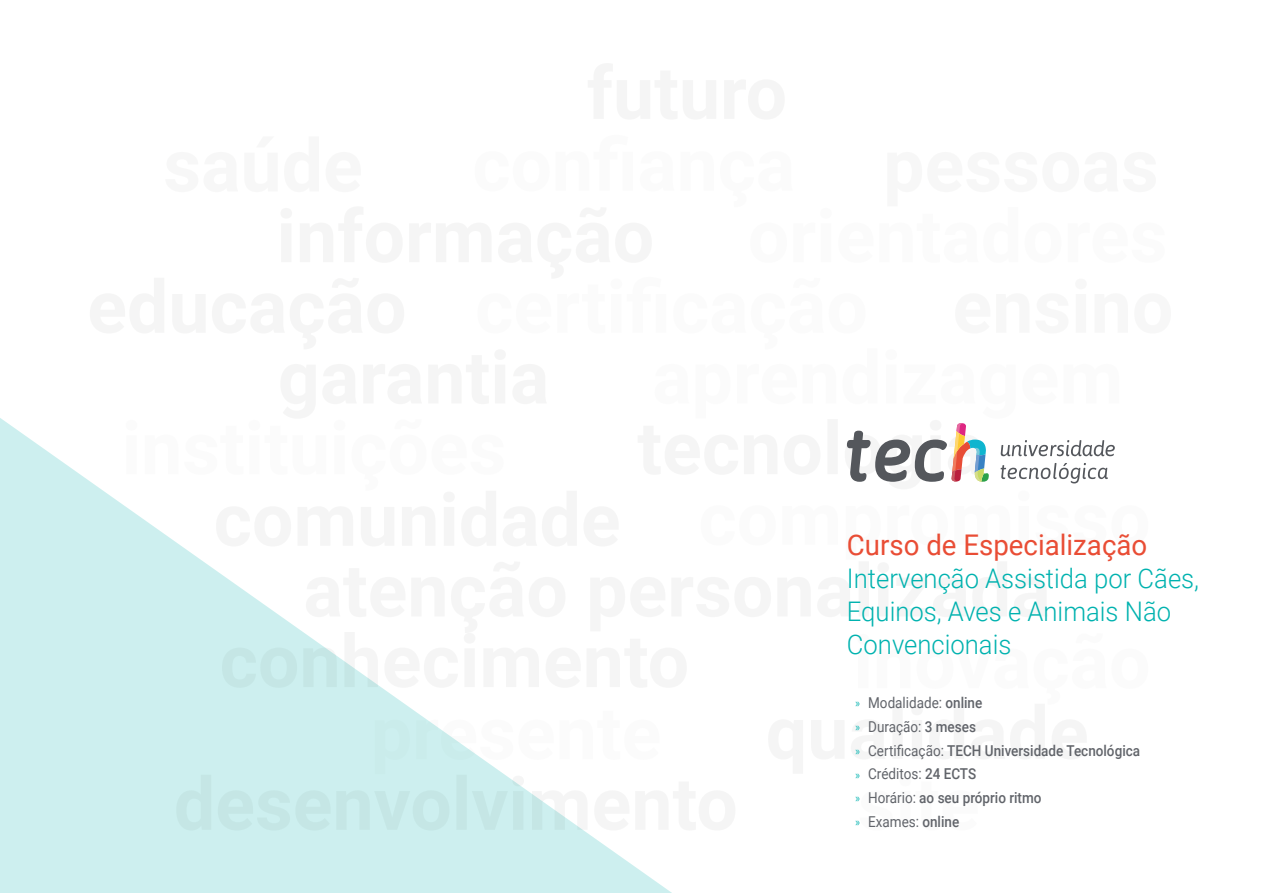
<style>
.page{position:relative;width:1263px;height:893px;background:#fff}
.page>*{position:absolute;margin:0;border:0;box-sizing:border-box;transform-origin:0 0}
.t1{font:28.5px "Roboto";color:#e94d35}
.t2{font:300 27px/33px "Roboto";color:#00b2af;scale:.95 1}
.t3{font:500 15px/23.7px "Roboto";color:#61646a;scale:.9 1}
.s1{font-family:"Myriad Pro";font-weight:400;font-size:12px;color:#00b2af}
.s2{font-weight:400}
</style>
<div class="page">
<svg style="left:0;top:418px;width:672px;height:475px;fill:#cdefef"></svg>
<svg style="left:90px;top:418px;width:1025px;height:142px"></svg>
<h1 class="t1" style="left:847px;top:525px;width:302px">Curso de Especialização</h1>
<h2 class="t2" style="left:847px;top:561px;width:372px">Intervenção Assistida por Cães,<br>Equinos, Aves e Animais Não<br>Convencionais</h2>
<p class="t3" style="left:855px;top:690px;width:318px"><span class="s1">»</span> <span class="s2">Modalidade:</span> online<br><span class="s1">»</span> <span class="s2">Duração:</span> 3 meses<br><span class="s1">»</span> <span class="s2">Certificação:</span> TECH Universidade Tecnológica <span class="s1">»</span> <span class="s2">Créditos:</span> 24 ECTS<br><span class="s1">»</span> <span class="s2">Horário:</span> ao seu próprio ritmo<br><span class="s1">»</span> <span class="s2">Exames:</span> online</p>
</div>
